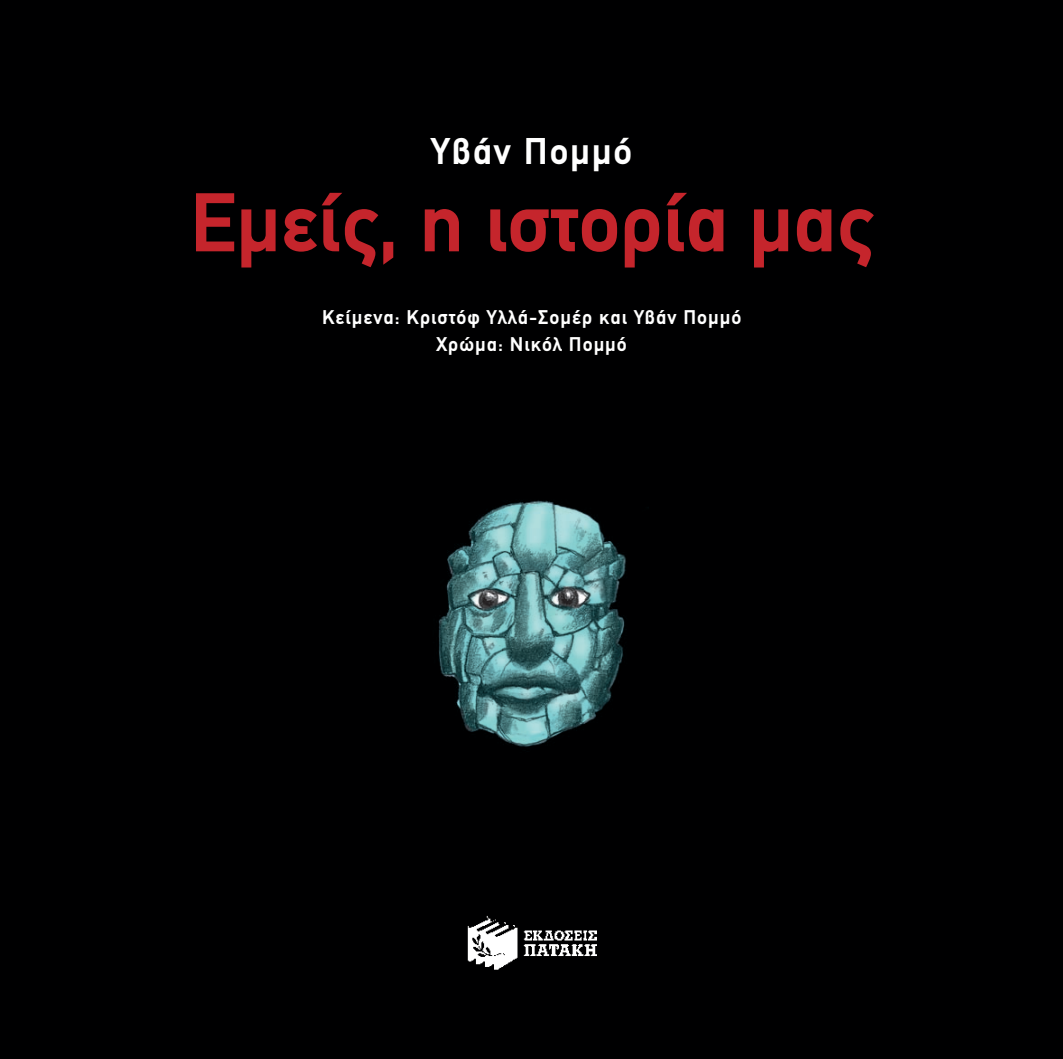
<style>
.page{position:relative;width:1063px;height:1059px;background:#fff}
.page>*{position:absolute;margin:0;border:0;box-sizing:border-box;transform-origin:0 0}
.t1{font:700 83.75px "PF Din Text";color:#c5252c}
.t2{font:700 37.5px "PF Din Text";letter-spacing:.05em;color:#fff}
.t3{font:700 20px/27.5px "PF Din Text";letter-spacing:.05em;color:#fff;text-align:center}
</style>
<div class="page">
<div style="left:0;top:0;width:1063px;height:1058px;background:#000001"></div>
<img style="left:438px;top:500px;width:188px;height:247px">
<img style="left:467px;top:915px;width:129px;height:55px">
<h2 class="t2" style="left:431px;top:129px;width:203px">Υβάν Πομμό</h2>
<h1 class="t1" style="left:190px;top:174px;width:685px">Εμείς, η ιστορία μας</h1>
<p class="t3" style="left:322px;top:303px;width:421px">Κείμενα: Κριστόφ Υλλά-Σομέρ και Υβάν Πομμό<br>Χρώμα: Νικόλ Πομμό</p>
</div>
